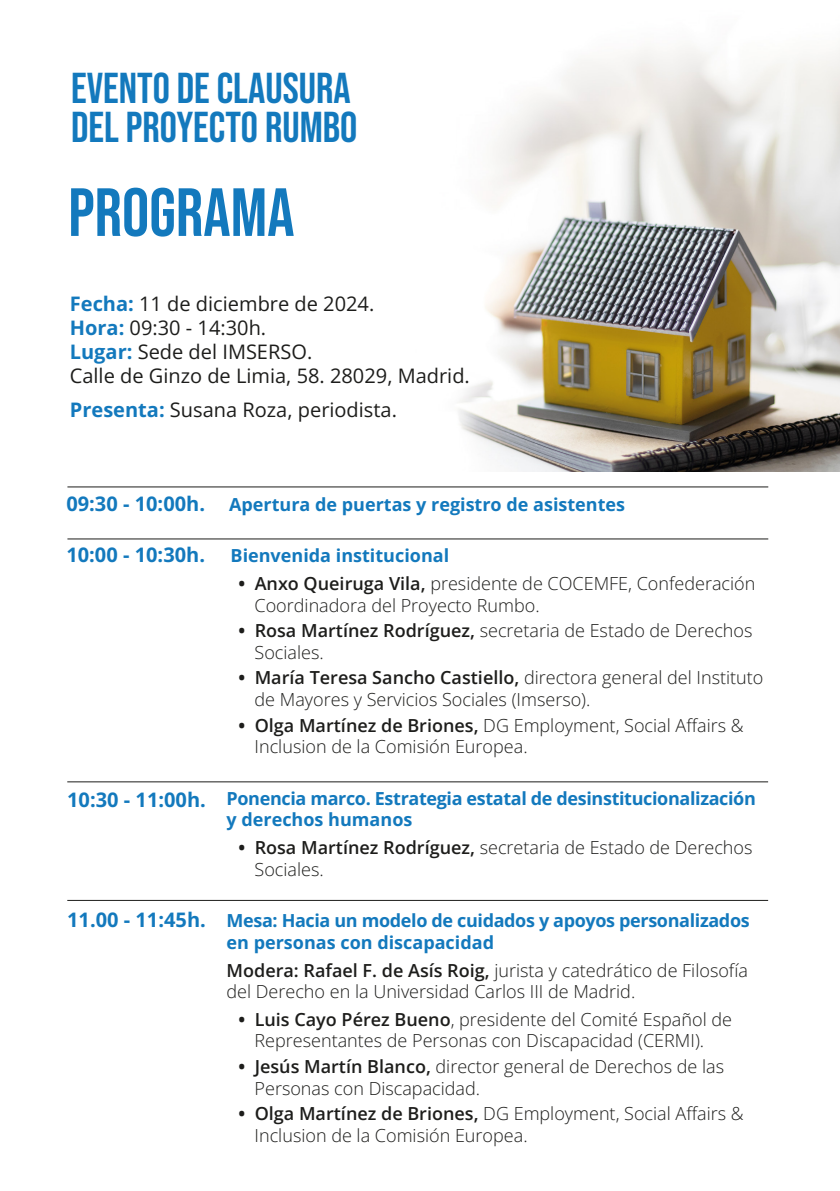
<style>
.page{position:relative;width:840px;height:1191px;background:#fff}
.page>*{position:absolute;margin:0;border:0;box-sizing:border-box;transform-origin:0 0}
.t1{font:68px "Bebas Neue";color:#1379bd}
.t2{font:43px/38.4px "Bebas Neue";color:#1379bd}
.t3{font:20px/24px "Open Sans";color:#1d1d1b}
.t4{font:700 20px "Open Sans";color:#1379bd}
.t5{font:300 18px/21.6px "Open Sans";color:#1d1d1b}
.t6{font:700 18px/21.6px "Open Sans";letter-spacing:-.02em;color:#1379bd}
.t7{font:700 18px "Open Sans";color:#1379bd}
.s1{font-weight:700;color:#1379bd}
.s2{font-size:20px}
.s3{font-weight:700}
.s4{font-weight:600}
</style>
<div class="page">
<hr style="left:67px;top:486px;width:700px;height:1px;background:#1d1d1b">
<img style="left:458px;top:47px;width:381px;height:424px">
<hr style="left:67px;top:538px;width:700px;height:1px;background:#1d1d1b">
<hr style="left:67px;top:781px;width:700px;height:1px;background:#1d1d1b">
<hr style="left:67px;top:900px;width:700px;height:1px;background:#1d1d1b">
<h2 class="t2" style="left:71px;top:69px;width:288px">EVENTO DE CLAUSURA<br>DEL PROYECTO RUMBO</h2>
<h1 class="t1" style="left:68px;top:174px;width:227px">PROGRAMA</h1>
<p class="t3" style="left:70px;top:291px;width:401px"><span class="s1">Fecha:</span> 11 de diciembre de 2024.<br><span class="s1">Hora:</span> 09:30 - 14:30h.<br><span class="s1">Lugar:</span> Sede del IMSERSO.<br>Calle de Ginzo de Limia, 58. 28029, Madrid.</p>
<p class="t3" style="left:70px;top:397px;width:328px"><span class="s1">Presenta:</span> Susana Roza, periodista.</p>
<p class="t7" style="left:66px;top:492px;width:560px"><span class="s2">09:30 - 10:00h.</span> Apertura de puertas y registro de asistentes</p>
<p class="t7" style="left:66px;top:543px;width:384px"><span class="s2">10:00 - 10:30h.</span> Bienvenida institucional</p>
<p class="t5" style="left:254px;top:572px;width:502px;text-indent:-16px"><span class="s3">•</span> <span class="s4">Anxo Queiruga Vila,</span> presidente de COCEMFE, Confederación<br>Coordinadora del Proyecto Rumbo.</p>
<p class="t5" style="left:254px;top:619px;width:499px;text-indent:-16px"><span class="s3">•</span> <span class="s4">Rosa Martínez Rodríguez,</span> secretaria de Estado de Derechos<br>Sociales.</p>
<p class="t5" style="left:254px;top:666px;width:510px;text-indent:-16px"><span class="s3">•</span> <span class="s4">María Teresa Sancho Castiello,</span> directora general del Instituto de Mayores y Servicios Sociales (Imserso).</p>
<p class="t5" style="left:254px;top:714px;width:490px;text-indent:-16px"><span class="s3">•</span> <span class="s4">Olga Martínez de Briones,</span> DG Employment, Social Affairs &amp;<br>Inclusion de la Comisión Europea.</p>
<p class="t6" style="left:226px;top:787px;width:530px">Ponencia marco. Estrategia estatal de desinstitucionalización y derechos humanos</p>
<p class="t5" style="left:254px;top:836px;width:499px;text-indent:-16px"><span class="s3">•</span> <span class="s4">Rosa Martínez Rodríguez,</span> secretaria de Estado de Derechos<br>Sociales.</p>
<p class="t6" style="left:226px;top:909px;width:524px">Mesa: Hacia un modelo de cuidados y apoyos personalizados en personas con discapacidad</p>
<p class="t5" style="left:226px;top:958px;width:522px"><span class="s4">Modera: Rafael F. de Asís Roig,</span> jurista y catedrático de Filosofía del Derecho en la Universidad Carlos III de Madrid.</p>
<p class="t5" style="left:254px;top:1008px;width:478px;text-indent:-16px"><span class="s3">•</span> <span class="s4">Luis Cayo Pérez Bueno</span>, presidente del Comité Español de<br>Representantes de Personas con Discapacidad (CERMI).</p>
<p class="t5" style="left:254px;top:1055px;width:471px;text-indent:-16px"><span class="s3">•</span> <span class="s4">Jesús Martín Blanco,</span> director general de Derechos de las<br>Personas con Discapacidad.</p>
<p class="t5" style="left:254px;top:1102px;width:490px;text-indent:-16px"><span class="s3">•</span> <span class="s4">Olga Martínez de Briones,</span> DG Employment, Social Affairs &amp;<br>Inclusion de la Comisión Europea.</p>
<p class="t4" style="left:67px;top:786px;width:140px">10:30 - 11:00h.</p>
<p class="t4" style="left:67px;top:905px;width:140px">11.00 - 11:45h.</p>
</div>
